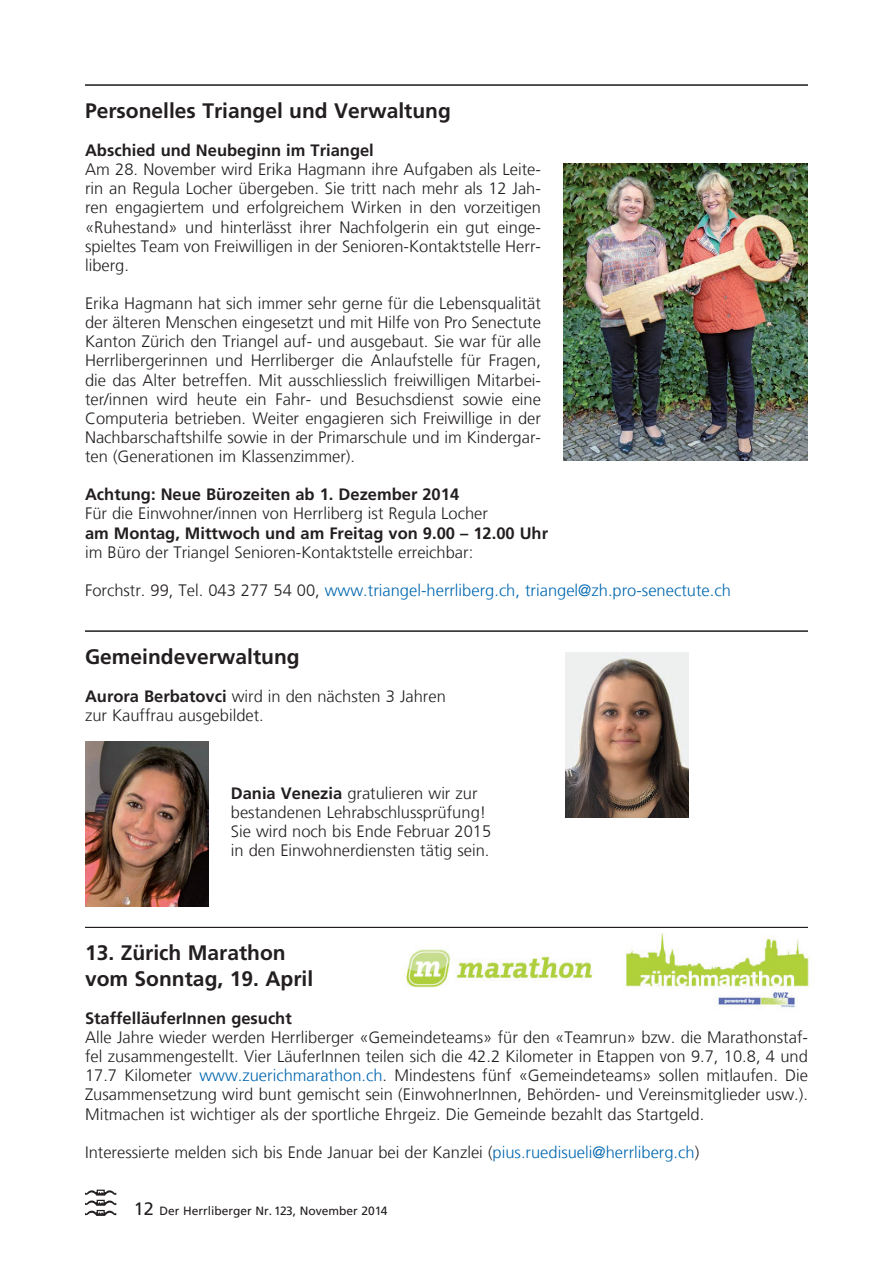
<style>
.page{position:relative;width:893px;height:1263px;background:#fff}
.page>*{position:absolute;margin:0;border:0;box-sizing:border-box;transform-origin:0 0}
.t1{font:700 21px/25.5px "Frutiger LT Com";color:#231f20}
.t2{font:300 16.5px/19px "Frutiger LT Com";color:#231f20;text-align:justify}
.t3{font:700 16.5px "Frutiger LT Com";color:#231f20}
.t4{font:300 16.5px "Frutiger LT Com";color:#0067af}
.t5{font:12px "Frutiger LT Com";color:#231f20}
.s1{color:#231f20}
.s2{font-weight:700}
.s3{color:#0067af}
.s4{font-size:18px}
</style>
<div class="page">
<hr style="left:85px;top:85px;width:723px;height:1px;background:#231f20">
<svg style="left:85px;top:1189px;width:31px;height:27px"></svg>
<img style="left:563px;top:163px;width:245px;height:297px">
<hr style="left:85px;top:631px;width:723px;height:1px;background:#231f20">
<img style="left:85px;top:741px;width:123px;height:166px">
<img style="left:566px;top:652px;width:123px;height:166px">
<hr style="left:85px;top:927px;width:723px;height:1px;background:#231f20">
<img style="left:625px;top:933px;width:184px;height:75px">
<img style="left:406px;top:949px;width:186px;height:39px">
<p class="t1" style="left:85px;top:98px;width:367px">Personelles Triangel und Verwaltung</p>
<p class="t3" style="left:85px;top:141px;width:290px">Abschied und Neubeginn im Triangel</p>
<p class="t2" style="left:85px;top:160px;width:457px">Am 28. November wird Erika Hagmann ihre Aufgaben als Leite&shy;rin an Regula Locher übergeben. Sie tritt nach mehr als 12 Jah&shy;ren engagiertem und erfolgreichem Wirken in den vorzeitigen «Ruhestand» und hinterlässt ihrer Nachfolgerin ein gut einge&shy;spieltes Team von Freiwilligen in der Senioren-Kontaktstelle Herr&shy;liberg.</p>
<p class="t2" style="left:85px;top:294px;width:458px">Erika Hagmann hat sich immer sehr gerne für die Lebensqualität der älteren Menschen eingesetzt und mit Hilfe von Pro Senectute Kanton Zürich den Triangel auf- und ausgebaut. Sie war für alle Herrlibergerinnen und Herrliberger die Anlaufstelle für Fragen, die das Alter betreffen. Mit ausschliesslich freiwilligen Mitarbei&shy;ter/innen wird heute ein Fahr- und Besuchsdienst sowie eine Computeria betrieben. Weiter engagieren sich Freiwillige in der Nachbarschaftshilfe sowie in der Primarschule und im Kindergar&shy;ten (Generationen im Klassenzimmer).</p>
<p class="t3" style="left:85px;top:485px;width:376px">Achtung: Neue Bürozeiten ab 1. Dezember 2014</p>
<p class="t2" style="left:85px;top:504px;width:404px">Für die Einwohner/innen von Herrliberg ist Regula Locher</p>
<p class="t3" style="left:85px;top:523px;width:465px">am Montag, Mittwoch und am Freitag von 9.00 – 12.00 Uhr</p>
<p class="t2" style="left:85px;top:543px;width:390px">im Büro der Triangel Senioren-Kontaktstelle erreichbar:</p>
<p class="t4" style="left:85px;top:581px;width:647px"><span class="s1">Forchstr. 99, Tel. 043 277 54 00,</span> www.triangel-herrliberg.ch, triangel@zh.pro-senectute.ch</p>
<p class="t1" style="left:85px;top:644px;width:216px">Gemeindeverwaltung</p>
<p class="t2" style="left:85px;top:687px;width:362px"><span class="s2">Aurora Berbatovci</span> wird in den nächsten 3 Jahren zur Kauffrau ausgebildet.</p>
<p class="t2" style="left:231px;top:784px;width:262px;text-align:left"><span class="s2">Dania Venezia</span> gratulieren wir zur bestandenen Lehrabschlussprüfung!<br>Sie wird noch bis Ende Februar 2015 in den Einwohnerdiensten tätig sein.</p>
<p class="t1" style="left:85px;top:940px;width:230px">13. Zürich Marathon vom Sonntag, 19. April</p>
<p class="t3" style="left:85px;top:1008px;width:208px">StaffelläuferInnen gesucht</p>
<p class="t2" style="left:85px;top:1028px;width:724px">Alle Jahre wieder werden Herrliberger «Gemeindeteams» für den «Teamrun» bzw. die Marathonstaf&shy;fel zusammengestellt. Vier LäuferInnen teilen sich die 42.2 Kilometer in Etappen von 9.7, 10.8, 4 und 17.7 Kilometer <span class="s3">www.zuerichmarathon.ch</span>. Mindestens fünf «Gemeindeteams» sollen mitlaufen. Die Zusammensetzung wird bunt gemischt sein (EinwohnerInnen, Behörden- und Vereinsmitglieder usw.).<br>Mitmachen ist wichtiger als der sportliche Ehrgeiz. Die Gemeinde bezahlt das Startgeld.</p>
<p class="t2" style="left:85px;top:1143px;width:616px">Interessierte melden sich bis Ende Januar bei der Kanzlei (<span class="s3">pius.ruedisueli@herrliberg.ch</span>)</p>
<p class="t5" style="left:134px;top:1204px;width:255px"><span class="s4">12</span> Der Herrliberger Nr. 123, November 2014</p>
</div>
